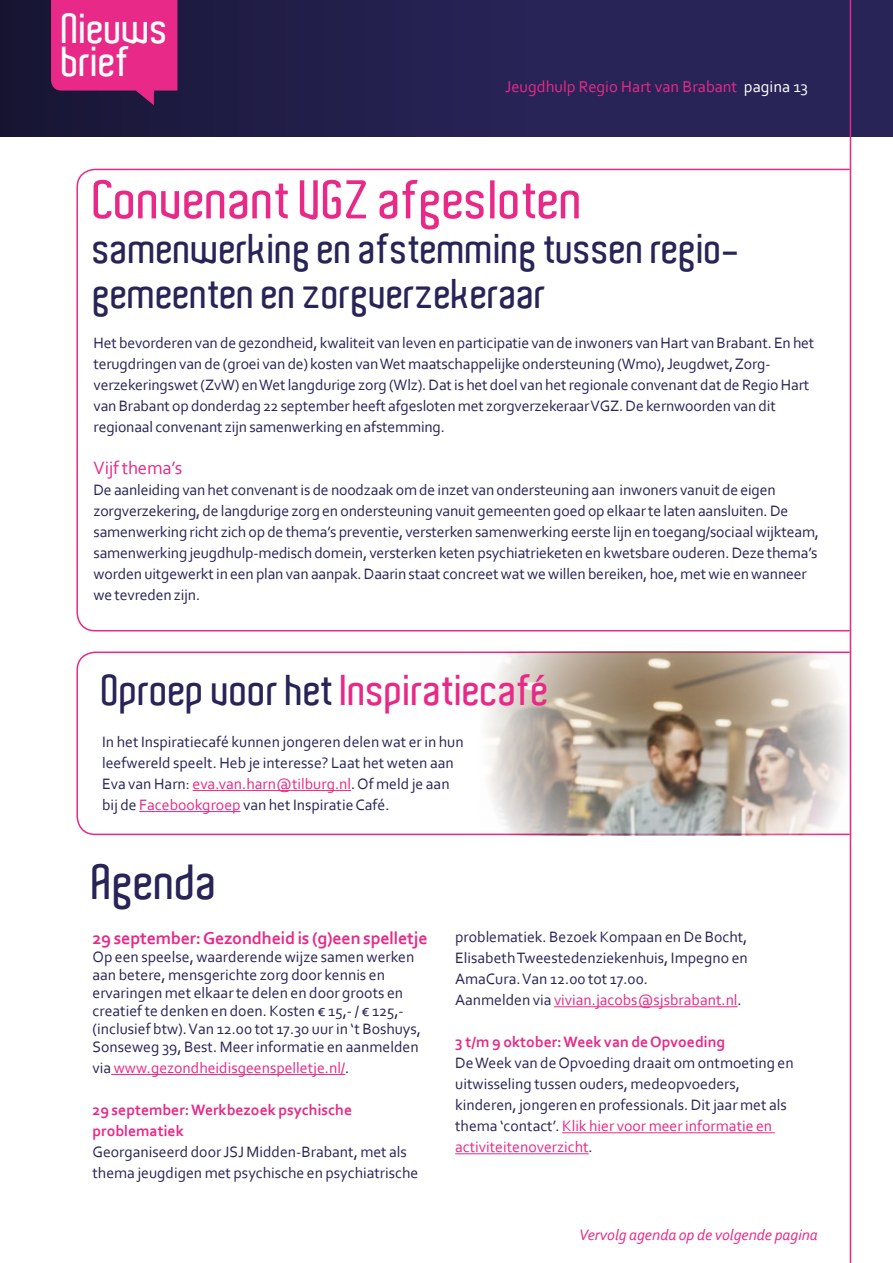
<style>
.page{position:relative;width:893px;height:1263px;background:#fff}
.page>*{position:absolute;margin:0;border:0;box-sizing:border-box;transform-origin:0 0}
.t1{font:600 52.5px "Aldo";color:#e82987}
.t2{font:600 48px "Aldo";color:#282457}
.t3{font:600 42px "Aldo";color:#e82987}
.t4{font:600 40.8px/33.6px "Aldo";color:#fff}
.t5{font:600 40.5px/45px "Aldo";color:#282457}
.t6{font:18.75px "Corbel";letter-spacing:-.01em;color:#e82987}
.t7{font:700 18px "Corbel";letter-spacing:-.01em;color:#e82987}
.t8{font:16.5px "Corbel";color:#e82987}
.t9{font:15.75px/21px "Corbel";letter-spacing:-.01em;color:#282457}
.t10{font:700 15.75px/21px "Corbel";color:#e82987}
.t11{font:15.75px "Corbel";color:#e82987}
.t12{font:italic 15.75px "Corbel";color:#e82987}
.s1{color:#fff}
.s2{color:#282457}
.s3{color:#e82987}
</style>
<div class="page">
<div style="left:0;top:0;width:893px;height:136px;background:#282457"></div>
<div style="left:0;top:0;width:527px;height:136px;background:linear-gradient(to right,#171533,#282458)"></div>
<hr style="left:850px;top:0;width:1px;height:1263px;background:#e82987">
<svg style="left:51px;top:0;width:126px;height:105px;background:#cd267d"></svg>
<svg style="left:76px;top:168px;width:774px;height:464px"></svg>
<hr style="left:111px;top:1074px;width:234px;height:1px;background:#e82987">
<hr style="left:554px;top:1006px;width:184px;height:1px;background:#e82987">
<hr style="left:562px;top:1132px;width:213px;height:1px;background:#e82987">
<hr style="left:455px;top:1153px;width:134px;height:1px;background:#e82987">
<svg style="left:76px;top:651px;width:774px;height:185px"></svg>
<img style="left:480px;top:651px;width:370px;height:184px">
<hr style="left:193px;top:790px;width:158px;height:1px;background:#e82987">
<hr style="left:139px;top:811px;width:102px;height:1px;background:#e82987">
<h3 class="t4" style="left:62px;top:12px;width:109px">Nieuws brief</h3>
<p class="t8" style="left:505px;top:76px;width:304px">Jeugdhulp Regio Hart van Brabant <span class="s1">pagina 13</span></p>
<h1 class="t1" style="left:94px;top:170px;width:492px">Convenant VGZ afgesloten</h1>
<h3 class="t5" style="left:94px;top:227px;width:649px">samenwerking en afstemming tussen regio&shy;gemeenten en zorgverzekeraar</h3>
<p class="t9" style="left:94px;top:332px;width:722px">Het bevorderen van de gezondheid, kwaliteit van leven en participatie van de inwoners van Hart van Brabant. En het terugdringen van de (groei van de) kosten van Wet maatschappelijke ondersteuning (Wmo), Jeugdwet, Zorg&shy;verzekeringswet (ZvW) en Wet langdurige zorg (Wlz). Dat is het doel van het regionale convenant dat de Regio Hart van Brabant op donderdag 22 september heeft afgesloten met zorgverzekeraar VGZ. De kernwoorden van dit regionaal convenant zijn samenwerking en afstemming.</p>
<p class="t6" style="left:94px;top:456px;width:90px">Vijf thema’s</p>
<p class="t9" style="left:94px;top:479px;width:727px">De aanleiding van het convenant is de noodzaak om de inzet van ondersteuning aan inwoners vanuit de eigen zorgverzekering, de langdurige zorg en ondersteuning vanuit gemeenten goed op elkaar te laten aansluiten. De samenwerking richt zich op de thema’s preventie, versterken samenwerking eerste lijn en toegang/sociaal wijkteam, samenwerking jeugdhulp-medisch domein, versterken keten psychiatrieketen en kwetsbare ouderen. Deze thema’s worden uitgewerkt in een plan van aanpak. Daarin staat concreet wat we willen bereiken, hoe, met wie en wanneer we tevreden zijn.</p>
<h3 class="t3" style="left:102px;top:667px;width:450px"><span class="s2">Oproep voor het</span> Inspiratiecafé</h3>
<p class="t9" style="left:102px;top:731px;width:363px">In het Inspiratiecafé kunnen jongeren delen wat er in hun leefwereld speelt. Heb je interesse? Laat het weten aan Eva van Harn: <span class="s3">eva.van.harn@tilburg.nl</span>. Of meld je aan bij de <span class="s3">Facebookgroep</span> van het Inspiratie Café.</p>
<h2 class="t2" style="left:93px;top:855px;width:127px">Agenda</h2>
<p class="t7" style="left:93px;top:927px;width:337px">29 september: Gezondheid is (g)een spelletje</p>
<p class="t9" style="left:93px;top:947px;width:330px;line-height:18px">Op een speelse, waarderende wijze samen werken aan betere, mensgerichte zorg door kennis en ervaringen met elkaar te delen en door groots en creatief te denken en doen. Kosten € 15,- / € 125,- (inclusief btw). Van 12.00 tot 17.30 uur in ‘t Boshuys, Sonseweg 39, Best. Meer informatie en aanmelden</p>
<p class="t11" style="left:93px;top:1058px;width:258px"><span class="s2">via</span> www.gezondheidisgeenspelletje.nl/<span class="s2">.</span></p>
<p class="t10" style="left:93px;top:1099px;width:261px">29 september: Werkbezoek psychische problematiek</p>
<p class="t9" style="left:93px;top:1141px;width:327px">Georganiseerd door JSJ Midden-Brabant, met als thema jeugdigen met psychische en psychiatrische</p>
<p class="t9" style="left:455px;top:926px;width:294px">problematiek. Bezoek Kompaan en De Bocht, Elisabeth Tweestedenziekenhuis, Impegno en AmaCura. Van 12.00 tot 17.00.<br>Aanmelden via <span class="s3">vivian.jacobs@sjsbrabant.nl</span>.</p>
<p class="t10" style="left:455px;top:1031px;width:271px">3 t/m 9 oktober: Week van de Opvoeding</p>
<p class="t9" style="left:455px;top:1052px;width:340px">De Week van de Opvoeding draait om ontmoeting en uitwisseling tussen ouders, medeopvoeders, kinderen, jongeren en professionals. Dit jaar met als thema ‘contact’. <span class="s3">Klik hier voor meer informatie en activiteitenoverzicht</span>.</p>
<p class="t12" style="left:579px;top:1224px;width:240px">Vervolg agenda op de volgende pagina</p>
</div>
